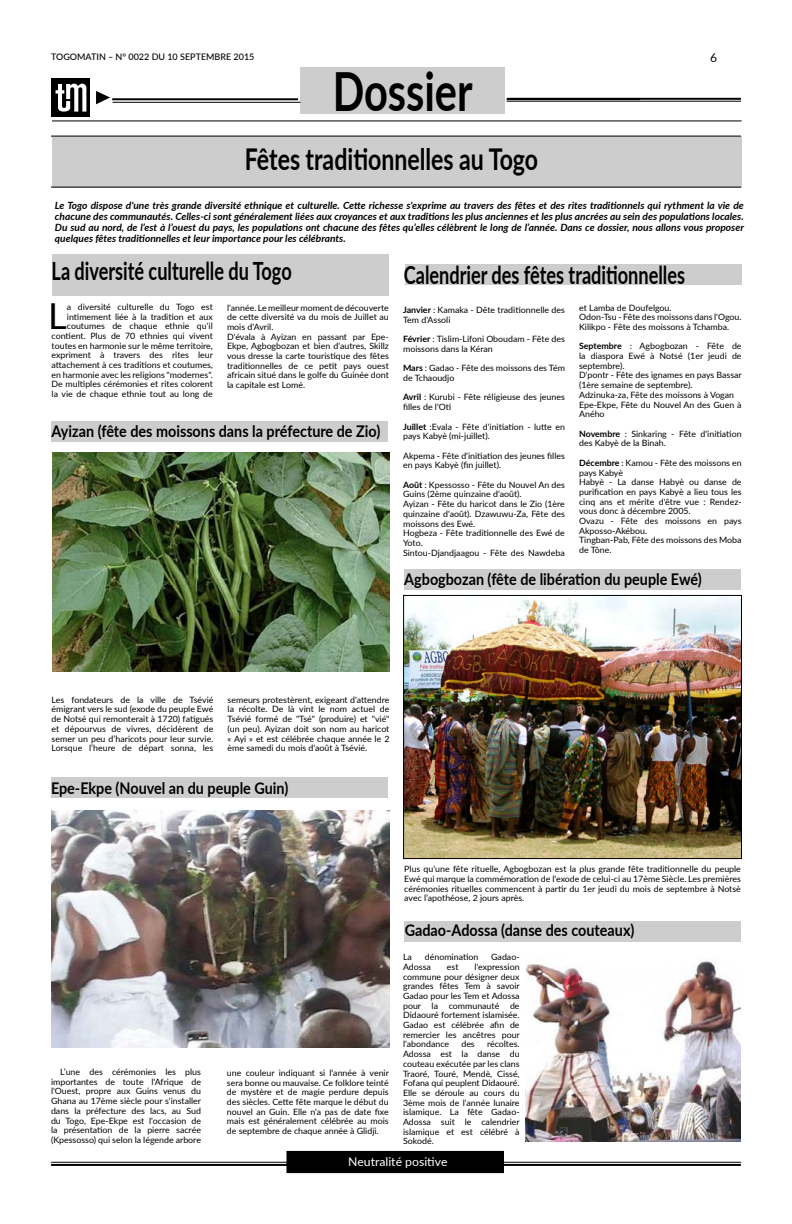
<style>
.page{position:relative;width:792px;height:1224px;background:#fff}
.page>*{position:absolute;margin:0;border:0;box-sizing:border-box;transform-origin:0 0}
.t1{font:700 54px "Lato";color:#000;scale:.77 1}
.t2{font:35.8px "Lato";color:#000}
.t3{font:700 30px "Lato";color:#000;scale:.77 1}
.t4{font:700 25.1px "Lato";color:#000;scale:.72 1}
.t5{font:700 16.1px "Lato";color:#000;scale:.89 1}
.t6{font:12px "Lato";color:#fff}
.t7{font:12px "Lato";color:#000}
.t8{font:italic 700 10px/11px "Lato";color:#000;text-align:justify}
.t9{font:500 9px "Lato";color:#000}
.t10{font:8.7px/9.7px "Lato";color:#000}
.s1{font-weight:700}
</style>
<div class="page">
<hr style="left:51px;top:1162px;width:690px;height:1px;background:#000">
<hr style="left:51px;top:1164px;width:690px;height:2px;background:#000">
<div style="left:286px;top:1151px;width:218px;height:22px;background:#000"></div>
<div style="left:52px;top:78px;width:38px;height:39px;background:#000"></div>
<svg style="left:56px;top:84px;width:30px;height:28px"></svg>
<svg style="left:96px;top:91px;width:14px;height:13px"></svg>
<hr style="left:52px;top:121px;width:690px;height:1px;background:#000">
<hr style="left:112px;top:98px;width:186px;height:2px;background:#000">
<hr style="left:113px;top:102px;width:187px;height:1px;background:#000">
<hr style="left:507px;top:101px;width:234px;height:1px;background:#000">
<hr style="left:507px;top:98px;width:234px;height:2px;background:#000">
<div style="left:301px;top:67px;width:204px;height:47px;background:#cdcdcd"></div>
<div style="left:52px;top:136px;width:690px;height:51px;background:#cdcdcd"></div>
<div style="left:52px;top:254px;width:337px;height:42px;background:#cdcdcd"></div>
<div style="left:51px;top:422px;width:337px;height:20px;background:#cdcdcd"></div>
<div style="left:51px;top:778px;width:337px;height:20px;background:#cdcdcd"></div>
<div style="left:405px;top:265px;width:337px;height:20px;background:#cdcdcd"></div>
<hr style="left:51px;top:136px;width:690px;height:1px;background:#000">
<hr style="left:51px;top:187px;width:690px;height:1px;background:#000">
<img style="left:52px;top:453px;width:337px;height:218px">
<img style="left:52px;top:811px;width:337px;height:237px">
<div style="left:404px;top:570px;width:337px;height:20px;background:#cdcdcd"></div>
<div style="left:404px;top:922px;width:337px;height:20px;background:#cdcdcd"></div>
<img style="left:405px;top:597px;width:335px;height:260px">
<div style="left:403px;top:595px;width:339px;height:264px;border:1px solid #000"></div>
<img style="left:526px;top:958px;width:215px;height:183px">
<p class="t9" style="left:51px;top:50px;width:205px">TOGOMATIN – N° 0022 DU 10 SEPTEMBRE 2015</p>
<h1 class="t1" style="left:333px;top:52px;width:183px">Dossier</h1>
<h3 class="t7" style="left:710px;top:49px;width:8px">6</h3>
<h3 class="t3" style="left:245px;top:137px;width:382px">Fêtes traditionnelles au Togo</h3>
<p class="t8" style="left:55px;top:200px;width:691px">Le Togo dispose d'une très grande diversité ethnique et culturelle. Cette richesse s'exprime au travers des fêtes et des rites traditionnels qui rythment la vie de chacune des communautés. Celles-ci sont généralement liées aux croyances et aux traditions les plus anciennes et les plus ancrées au sein des populations locales.<br>Du sud au nord, de l’est à l’ouest du pays, les populations ont chacune des fêtes qu’elles célèbrent le long de l’année. Dans ce dossier, nous allons vous proposer quelques fêtes traditionnelles et leur importance pour les célébrants.</p>
<h3 class="t4" style="left:52px;top:253px;width:335px">La diversité culturelle du Togo</h3>
<h3 class="t4" style="left:404px;top:256px;width:392px">Calendrier des fêtes traditionnelles</h3>
<p class="t10" style="left:579px;top:302px;width:164px">et Lamba de Doufelgou.<br>Odon-Tsu - Fête des moissons dans l'Ogou.<br>Kilikpo - Fête des moissons à Tchamba.</p>
<p class="t10" style="left:579px;top:341px;width:164px"><span class="s1">Septembre</span> : Agbogbozan - Fête de la diaspora Ewé à Notsé (1er jeudi de septembre).<br>D'pontr - Fête des ignames en pays Bassar (1ère semaine de septembre).<br>Adzinuka-za, Fête des moissons à Vogan<br>Epe-Ekpe, Fête du Nouvel An des Guen à<br>Aného</p>
<p class="t10" style="left:579px;top:428px;width:164px"><span class="s1">Novembre</span> : Sinkaring - Fête d'initiation des Kabyè de la Binah.</p>
<p class="t10" style="left:579px;top:457px;width:164px"><span class="s1">Décembre</span> : Kamou - Fête des moissons en pays Kabyè<br>Habyè - La danse Habyè ou danse de purification en pays Kabyè a lieu tous les cinq ans et mérite d'être vue : Rendez&shy;vous donc à décembre 2005.<br>Ovazu - Fête des moissons en pays<br>Akposso-Akébou.<br>Tingban-Pab, Fête des moissons des Moba de Tône.</p>
<h3 class="t5" style="left:404px;top:567px;width:336px">Agbogbozan (fête de libération du peuple Ewé)</h3>
<h2 class="t2" style="left:48px;top:291px;width:20px">L</h2>
<p class="t10" style="left:52px;top:302px;width:163px;text-align:right">a diversité culturelle du Togo est intimement liée à la tradition et aux coutumes de chaque ethnie qu'il contient. Plus de 70 ethnies qui vivent toutes en harmonie sur le même territoire, expriment à travers des rites leur attachement à ces traditions et coutumes, en harmonie avec les religions "modernes".<br>De multiples cérémonies et rites colorent la vie de chaque ethnie tout au long de</p>
<p class="t10" style="left:227px;top:302px;width:163px">l'année. Le meilleur moment de découverte de cette diversité va du mois de Juillet au mois d'Avril.<br>D'évala à Ayizan en passant par Epe-Ekpe, Agbogbozan et bien d'autres, Skillz vous dresse la carte touristique des fêtes traditionnelles de ce petit pays ouest africain situé dans le golfe du Guinée dont la capitale est Lomé.</p>
<p class="t10" style="left:403px;top:305px;width:163px"><span class="s1">Janvier</span> : Kamaka - Dête traditionnelle des<br>Tem d'Assoli</p>
<p class="t10" style="left:403px;top:334px;width:163px"><span class="s1">Février</span> : Tislim-Lifoni Oboudam - Fête des moissons dans la Kéran</p>
<p class="t10" style="left:403px;top:363px;width:163px"><span class="s1">Mars</span> : Gadao - Fête des moissons des Tém de Tchaoudjo</p>
<p class="t10" style="left:403px;top:392px;width:163px"><span class="s1">Avril</span> : Kurubi - Fête réligieuse des jeunes filles de l'Oti</p>
<p class="t10" style="left:403px;top:421px;width:163px"><span class="s1">Juillet</span> :Evala - Fête d'initiation - lutte en pays Kabyè (mi-juillet).</p>
<p class="t10" style="left:403px;top:450px;width:163px">Akpema - Fête d'initiation des jeunes filles en pays Kabyè (fin juillet).</p>
<p class="t10" style="left:403px;top:479px;width:163px"><span class="s1">Août</span> : Kpessosso - Fête du Nouvel An des<br>Guins (2ème quinzaine d'août).<br>Ayizan - Fête du haricot dans le Zio (1ère quinzaine d'août). Dzawuwu-Za, Fête des moissons des Ewé.<br>Hogbeza - Fête traditionnelle des Ewé de<br>Yoto.<br>Sintou-Djandjaagou - Fête des Nawdeba</p>
<h3 class="t5" style="left:52px;top:419px;width:371px">Ayizan (fête des moissons dans la préfecture de Zio)</h3>
<p class="t10" style="left:52px;top:694px;width:163px;text-align:justify">Les fondateurs de la ville de Tsévié émigrant vers le sud (exode du peuple Ewé de Notsé qui remonterait à 1720) fatigués et dépourvus de vivres, décidèrent de semer un peu d’haricots pour leur survie.<br>Lorsque l’heure de départ sonna, les</p>
<p class="t10" style="left:228px;top:694px;width:163px;text-align:justify">semeurs protestèrent, exigeant d'attendre la récolte. De là vint le nom actuel de Tsévié formé de "Tsé" (produire) et "vié" (un peu). Ayizan doit son nom au haricot « Ayi » et est célébrée chaque année le 2 ème samedi du mois d'août à Tsévié.</p>
<h3 class="t5" style="left:51px;top:777px;width:268px">Epe-Ekpe (Nouvel an du peuple Guin)</h3>
<p class="t10" style="left:51px;top:1067px;width:152px;text-align:justify;text-indent:9px">L’une des cérémonies les plus importantes de toute l'Afrique de l'Ouest, propre aux Guins venus du Ghana au 17ème siècle pour s'installer dans la préfecture des lacs, au Sud du Togo, Epe-Ekpe est l'occasion de la présentation de la pierre sacrée (Kpessosso) qui selon la légende arbore</p>
<p class="t10" style="left:227px;top:1067px;width:164px;text-align:justify">une couleur indiquant si l'année à venir sera bonne ou mauvaise. Ce folklore teinté de mystère et de magie perdure depuis des siècles. Cette fête marque le début du nouvel an Guin. Elle n'a pas de date fixe mais est généralement célébrée au mois de septembre de chaque année à Glidji.</p>
<p class="t10" style="left:404px;top:864px;width:338px;text-align:justify">Plus qu'une fête rituelle, Agbogbozan est la plus grande fête traditionnelle du peuple Ewé qui marque la commémoration de l'exode de celui-ci au 17ème Siècle. Les premières cérémonies rituelles commencent à partir du 1er jeudi du mois de septembre à Notsè avec l’apothéose, 2 jours après.</p>
<h3 class="t5" style="left:405px;top:918px;width:260px">Gadao-Adossa (danse des couteaux)</h3>
<p class="t10" style="left:403px;top:952px;width:10px">La</p>
<p class="t10" style="left:425px;top:952px;width:55px">dénomination</p>
<p class="t10" style="left:491px;top:952px;width:30px">Gadao-</p>
<p class="t10" style="left:403px;top:961px;width:29px">Adossa</p>
<p class="t10" style="left:447px;top:961px;width:13px">est</p>
<p class="t10" style="left:403px;top:961px;width:118px;text-align:justify;text-indent:72px">l'expression commune pour désigner deux grandes fêtes Tem à savoir Gadao pour les Tem et Adossa pour la communauté de Didaouré fortement islamisée.<br>Gadao est célébrée afin de remercier les ancêtres pour l'abondance</p>
<p class="t10" style="left:403px;top:1039px;width:118px;text-align:justify;text-indent:84px">récoltes.<br>Adossa est la danse du couteau exécutée par les clans Traoré, Touré, Mendè, Cissé, Fofana qui peuplent Didaouré.<br>Elle se déroule au cours du 3ème mois de l'année lunaire islamique. La fête Gadao-Adossa suit le calendrier islamique et est célébré à Sokodé.</p>
<p class="t10" style="left:461px;top:1039px;width:15px">des</p>
<h3 class="t6" style="left:348px;top:1153px;width:101px">Neutralité positive</h3>
</div>
